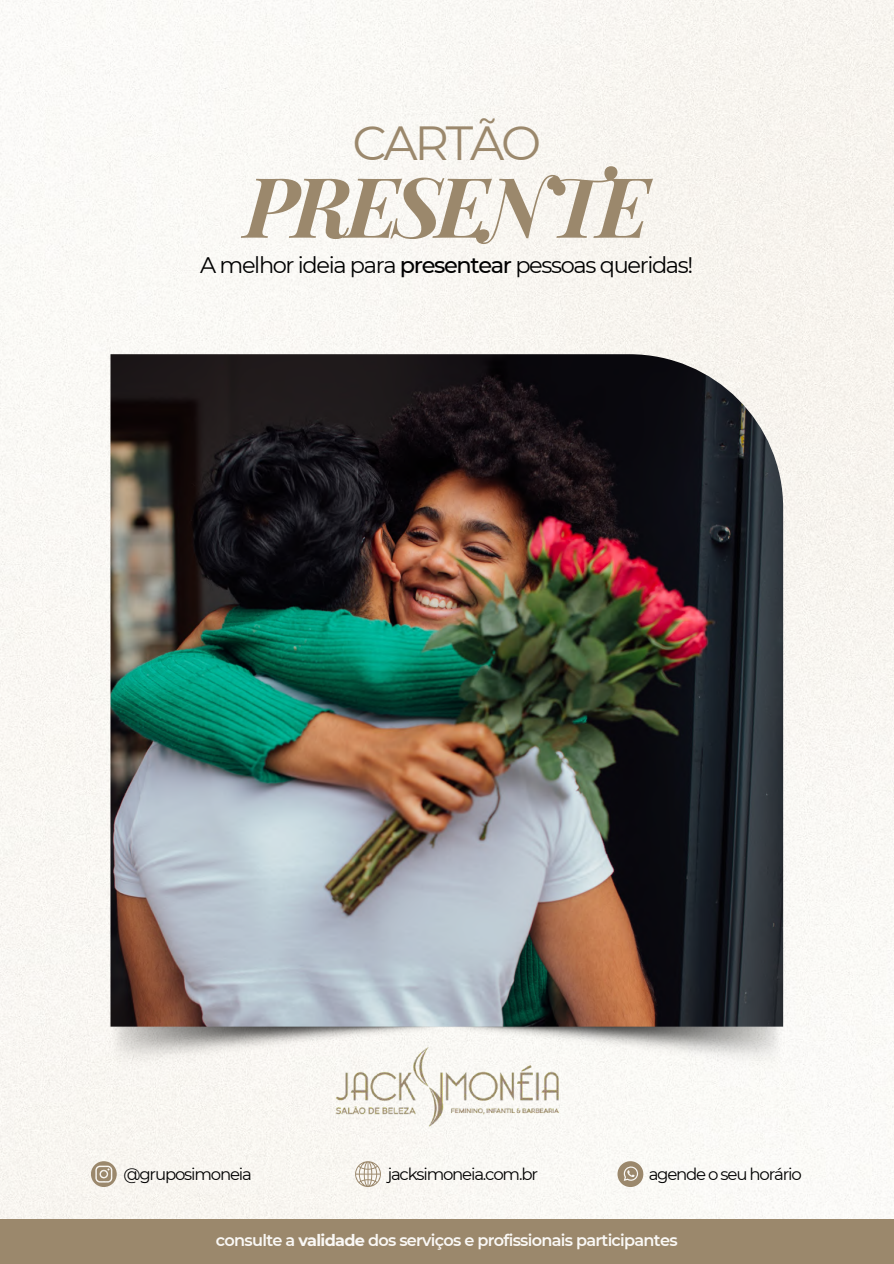
<style>
.page{position:relative;width:894px;height:1264px;background:#fff}
.page>*{position:absolute;margin:0;border:0;box-sizing:border-box;transform-origin:0 0}
.t1{font:italic 700 83.4px "Playfair Display";letter-spacing:-.07em;color:#9b886c}
.t2{font:47.7px "Montserrat";letter-spacing:-.07em;color:#9b886c}
.t3{font:22.5px "Montserrat";letter-spacing:-.06em;color:#000}
.t4{font:16.5px "Montserrat";letter-spacing:-.07em;color:#000}
.t5{font:600 16.05px "Montserrat";letter-spacing:-.045em;color:#faf8f5}
.s1{font-weight:500}
.s2{font-weight:700}
</style>
<div class="page">
<div style="left:0;top:0;width:893px;height:1219px;background:#f9f7f3"></div>
<img style="left:109px;top:1004px;width:675px;height:72px">
<img style="left:110px;top:354px;width:673px;height:672px">
<div style="left:0;top:1219px;width:893px;height:44px;background:#9b886c"></div>
<svg style="left:617px;top:1161px;width:26px;height:25px"></svg>
<svg style="left:91px;top:1161px;width:26px;height:25px"></svg>
<svg style="left:355px;top:1161px;width:26px;height:25px"></svg>
<img style="left:333px;top:1044px;width:227px;height:84px">
<h2 class="t2" style="left:352px;top:114px;width:190px">CARTÃO</h2>
<h1 class="t1" style="left:244px;top:148px;width:406px">PRESENTE</h1>
<h3 class="t3" style="left:200px;top:251px;width:494px">A melhor ideia para <span class="s1">presentear</span> pessoas queridas!</h3>
<p class="t4" style="left:123px;top:1163px;width:130px">@gruposimoneia</p>
<p class="t4" style="left:387px;top:1163px;width:152px">jacksimoneia.com.br</p>
<p class="t4" style="left:648px;top:1163px;width:155px">agende o seu horário</p>
<p class="t5" style="left:216px;top:1230px;width:463px">consulte a <span class="s2">validade</span> dos serviços e profissionais participantes</p>
</div>
